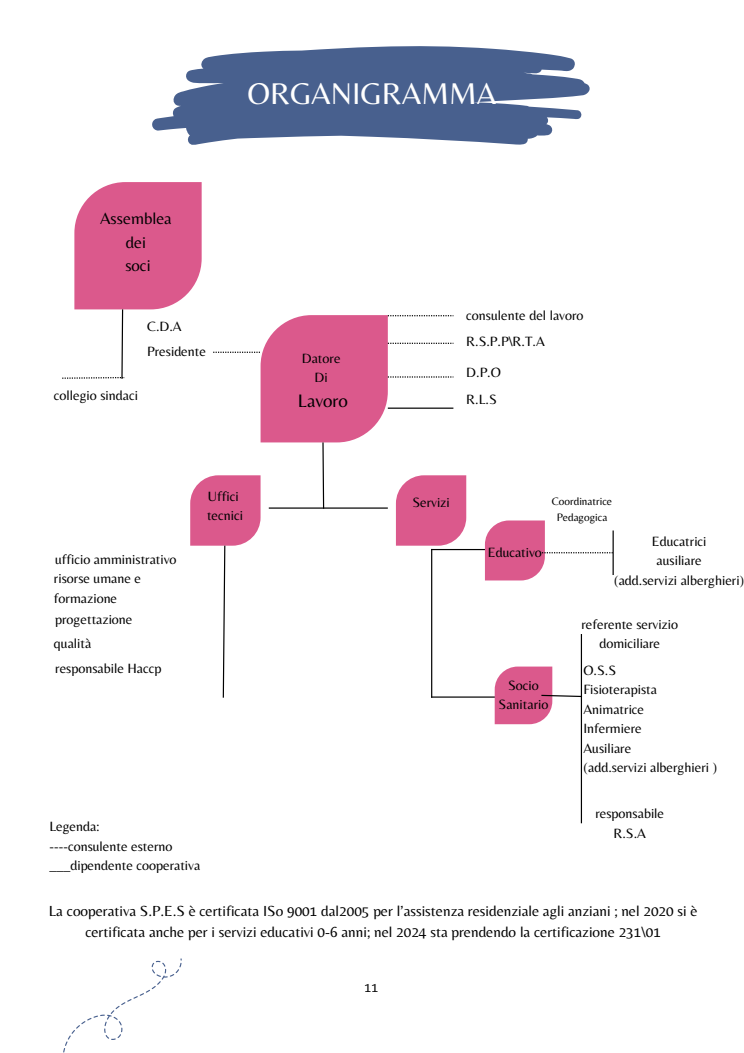
<style>
.page{position:relative;width:744px;height:1053px;background:#fff}
.page>*{position:absolute;margin:0;border:0;box-sizing:border-box;transform-origin:0 0}
.t1{font:31.2px "Belleza";color:#fff}
.t2{font:18.8px "Belleza";color:#000}
.t3{font:16.8px/23.4px "Belleza";color:#000;text-align:center}
.t4{font:15.2px/21px "Belleza";color:#000;text-align:center}
.t5{font:14px/19.5px "Belleza";color:#000;text-align:center}
.t6{font:11.2px "Belleza";color:#000}
</style>
<div class="page">
<svg style="left:152px;top:46px;width:438px;height:99px;fill:#48608e"></svg>
<svg style="left:63px;top:958px;width:119px;height:94px"></svg>
<hr style="left:431px;top:696px;width:70px;height:1px;background:#000">
<hr style="left:431px;top:549px;width:70px;height:1px;background:#000">
<svg style="left:485px;top:520px;width:128px;height:60px"></svg>
<hr style="left:613px;top:530px;width:1px;height:45px;background:#000">
<svg style="left:495px;top:666px;width:88px;height:58px"></svg>
<hr style="left:581px;top:634px;width:1px;height:189px;background:#000">
<svg style="left:62px;top:182px;width:404px;height:516px"></svg>
<p class="t1" style="left:247px;top:75px;width:251px">ORGANIGRAMMA</p>
<h2 class="t3" style="left:100px;top:207px;width:73px">Assemblea dei<br>soci</h2>
<h4 class="t5" style="left:147px;top:316px;width:36px">C.D.A</h4>
<h4 class="t5" style="left:147px;top:341px;width:60px">Presidente</h4>
<h3 class="t5" style="left:54px;top:385px;width:86px">collegio sindaci</h3>
<p class="t5" style="left:302px;top:348px;width:40px">Datore<br>Di</p>
<p class="t2" style="left:298px;top:389px;width:52px">Lavoro</p>
<h4 class="t5" style="left:466px;top:305px;width:119px">consulente del lavoro</h4>
<h4 class="t5" style="left:466px;top:331px;width:80px">R.S.P.P\R.T.A</h4>
<h3 class="t5" style="left:466px;top:362px;width:36px">D.P.O</h3>
<h3 class="t5" style="left:466px;top:390px;width:32px">R.L.S</h3>
<p class="t5" style="left:55px;top:548px;width:123px">ufficio amministrativo</p>
<h4 class="t5" style="left:54px;top:568px;width:89px;text-align:left">risorse umane e formazione</h4>
<p class="t5" style="left:55px;top:609px;width:79px">progettazione</p>
<h4 class="t5" style="left:54px;top:633px;width:39px">qualità</h4>
<p class="t5" style="left:55px;top:658px;width:108px">responsabile Haccp</p>
<h3 class="t5" style="left:207px;top:486px;width:38px;text-align:left">Uffici tecnici</h3>
<h4 class="t5" style="left:49px;top:816px;width:152px;text-align:left">Legenda:<br>----consulente esterno ___dipendente cooperativa</h4>
<p class="t5" style="left:412px;top:492px;width:39px">Servizi</p>
<p class="t5" style="left:488px;top:542px;width:56px">Educativo</p>
<h4 class="t6" style="left:552px;top:494px;width:62px">Coordinatrice</h4>
<h4 class="t6" style="left:557px;top:510px;width:52px">Pedagogica</h4>
<h4 class="t5" style="left:614px;top:531px;width:132px">Educatrici<br>ausiliare<br>(add.servizi alberghieri)</h4>
<h4 class="t5" style="left:581px;top:614px;width:98px">referente servizio domiciliare</h4>
<p class="t5" style="left:499px;top:675px;width:51px">Socio<br>Sanitario</p>
<h4 class="t5" style="left:583px;top:660px;width:135px;text-align:left">O.S.S<br>Fisioterapista<br>Animatrice<br>Infermiere<br>Ausiliare<br>(add.servizi alberghieri )</h4>
<h4 class="t5" style="left:595px;top:803px;width:70px">responsabile<br>R.S.A</h4>
<h1 class="t4" style="left:49px;top:900px;width:650px">La cooperativa S.P.E.S è certificata ISo 9001 dal2005 per l’assistenza residenziale agli anziani ; nel 2020 si è certificata anche per i servizi educativi 0-6 anni; nel 2024 sta prendendo la certificazione 231\01</h1>
<p class="t5" style="left:364px;top:976px;width:15px">11</p>
</div>
